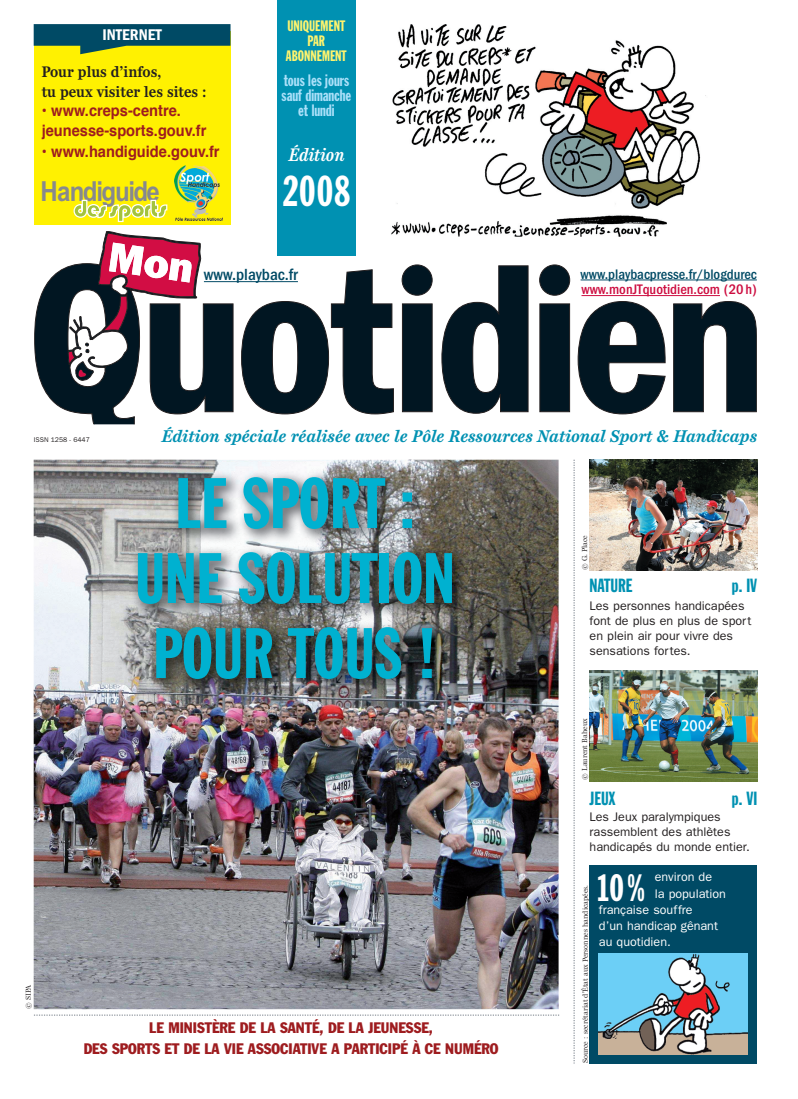
<style>
.page{position:relative;width:798px;height:1099px;background:#fff}
.page>*{position:absolute;margin:0;border:0;box-sizing:border-box;transform-origin:0 0}
.t1{font:70px/75px "Franklin Gothic Extra Cond";color:#00b1d0;text-align:center;scale:1.05 1}
.t2{font:42.5px "Franklin Gothic Extra Cond";color:#fff}
.t3{font:37.5px "Franklin Gothic Extra Cond";color:#fff}
.t4{font:700 27.62px "Arial";letter-spacing:-.045em;color:#87898e;scale:.87 1}
.t5{font:24.88px "Bauhaus 93";letter-spacing:-.035em;color:#a3c33d}
.t6{font:18.75px "Franklin Gothic Extra Cond";color:#0091b2}
.t7{font:italic 18.75px "Miller Daily Bold Text";color:#fff;scale:.85 1}
.t8{font:italic 17.5px "Miller Daily Bold Text";color:#0091b2;scale:.95 1}
.t9{font:500 condensed 16.75px "Franklin Gothic";color:#004a65}
.t10{font:16.25px/15px "Franklin Gothic Extra Cond";color:#aae0f9;text-align:center}
.t11{font:600 condensed 16px "Franklin Gothic";color:#fff}
.t12{font:700 15.75px/19.5px "Helvetica";color:#9e1c1f;scale:.93 1}
.t13{font:15.75px/19.5px "Miller Daily Bold Text";color:#231f20;scale:.93 1}
.t14{font:condensed 15px/21.2px "Franklin Gothic";color:#9e1c1f;text-align:center}
.t15{font:14.88px/15px "Franklin Gothic Extra Cond";color:#fff46d;text-align:center}
.t16{font:500 condensed 14.25px/15.6px "Franklin Gothic";color:#004a65}
.t17{font:12.5px/15px "Franklin Gothic";color:#231f20}
.t18{font:12.5px "Franklin Gothic";color:#fff}
.t19{font:7.5px "Miller Daily One";color:#231f20}
.t20{font:6.88px "Franklin Gothic";color:#231f20}
.s1{font-size:24px}
.s2{color:#cd0d40}
</style>
<div class="page">
<svg style="left:573px;top:459px;width:1px;height:604px"></svg>
<svg style="left:34px;top:1014px;width:525px;height:1px"></svg>
<img style="left:589px;top:459px;width:167px;height:111px">
<img style="left:589px;top:671px;width:167px;height:110px">
<div style="left:589px;top:865px;width:167px;height:198px;background:#004a65"></div>
<img style="left:598px;top:953px;width:149px;height:101px">
<img style="left:34px;top:459px;width:524px;height:550px">
<img style="left:391px;top:24px;width:315px;height:213px">
<img style="left:130px;top:469px;width:337px;height:224px">
<div style="left:34px;top:31px;width:196px;height:193px;background:#fff101"></div>
<svg style="left:34px;top:24px;width:196px;height:30px"></svg>
<img style="left:174px;top:165px;width:48px;height:55px">
<svg style="left:73px;top:199px;width:95px;height:24px"></svg>
<div style="left:277px;top:0;width:79px;height:256px;background:#0091b2"></div>
<svg style="left:241px;top:269px;width:153px;height:145px"></svg>
<svg style="left:441px;top:265px;width:87px;height:149px"></svg>
<svg style="left:577px;top:301px;width:88px;height:113px"></svg>
<svg style="left:673px;top:301px;width:83px;height:111px"></svg>
<div style="left:402px;top:303px;width:30px;height:109px;background:#011622;border:1px solid #231f20"></div>
<div style="left:402px;top:265px;width:30px;height:30px;background:#011622;border-radius:50%"></div>
<div style="left:401px;top:264px;width:31px;height:31px;border:1px solid #231f20;border-radius:50%"></div>
<div style="left:539px;top:303px;width:30px;height:109px;background:#011622;border:1px solid #231f20"></div>
<div style="left:539px;top:265px;width:30px;height:30px;background:#011622;border-radius:50%"></div>
<div style="left:539px;top:264px;width:31px;height:31px;border:1px solid #231f20;border-radius:50%"></div>
<svg style="left:34px;top:231px;width:200px;height:193px"></svg>
<hr style="left:580px;top:279px;width:176px;height:1px;background:#004a65">
<hr style="left:581px;top:295px;width:138px;height:1px;background:#cd0d40">
<hr style="left:204px;top:281px;width:94px;height:1px;background:#004a65">
<p class="t11" style="left:102px;top:26px;width:61px">INTERNET</p>
<p class="t13" style="left:42px;top:62px;width:179px">Pour plus d’infos,<br>tu peux visiter les sites :</p>
<p class="t12" style="left:42px;top:100px;width:179px">• www.creps-centre. jeunesse-sports.gouv.fr</p>
<p class="t12" style="left:42px;top:141px;width:193px">• www.handiguide.gouv.fr</p>
<p class="t4" style="left:40px;top:173px;width:139px">Handiguide</p>
<p class="t5" style="left:73px;top:195px;width:95px">de<span class="s1">s</span>sports</p>
<p class="t15" style="left:286px;top:18px;width:62px">UNIQUEMENT<br>PAR<br>ABONNEMENT</p>
<p class="t10" style="left:281px;top:73px;width:71px">tous les jours sauf dimanche et lundi</p>
<p class="t7" style="left:289px;top:144px;width:67px">Édition</p>
<p class="t2" style="left:283px;top:169px;width:68px">2008</p>
<p class="t9" style="left:204px;top:265px;width:95px">www.playbac.fr</p>
<p class="t16" style="left:580px;top:266px;width:178px">www.playbacpresse.fr/blogdurec <span class="s2">www.monJTquotidien.com (20 h)</span></p>
<p class="t20" style="left:34px;top:436px;width:58px">ISSN 1258 - 6447</p>
<p class="t8" style="left:162px;top:426px;width:628px">Édition spéciale réalisée avec le Pôle Ressources National Sport &amp; Handicaps</p>
<p class="t1" style="left:135px;top:466px;width:306px">LE SPORT :<br>UNE SOLUTION<br>POUR TOUS !</p>
<p class="t19" style="left:580px;top:570px;width:37px;rotate:-90deg">© G. Place</p>
<p class="t6" style="left:589px;top:575px;width:44px">NATURE</p>
<p class="t6" style="left:731px;top:575px;width:27px">p. IV</p>
<p class="t17" style="left:589px;top:598px;width:163px">Les personnes handicapées font de plus en plus de sport en plein air pour vivre des sensations fortes.</p>
<p class="t19" style="left:580px;top:780px;width:63px;rotate:-90deg">© Laurent Baheux</p>
<p class="t6" style="left:589px;top:788px;width:27px">JEUX</p>
<p class="t6" style="left:731px;top:788px;width:27px">p. VI</p>
<p class="t17" style="left:589px;top:809px;width:162px">Les Jeux paralympiques rassemblent des athlètes handicapés du monde entier.</p>
<p class="t19" style="left:24px;top:1009px;width:26px;rotate:-90deg">© SIPA</p>
<p class="t14" style="left:84px;top:1016px;width:416px">LE MINISTÈRE DE LA SANTÉ, DE LA JEUNESSE,<br>DES SPORTS ET DE LA VIE ASSOCIATIVE A PARTICIPÉ À CE NUMÉRO</p>
<p class="t19" style="left:581px;top:1062px;width:179px;rotate:-90deg">Source : secrétariat d’État aux Personnes handicapées.</p>
<p class="t18" style="left:654px;top:869px;width:59px">environ de</p>
<p class="t18" style="left:654px;top:886px;width:73px">la population</p>
<p class="t18" style="left:598px;top:902px;width:95px">française souffre</p>
<p class="t18" style="left:598px;top:918px;width:121px">d’un handicap gênant</p>
<p class="t18" style="left:598px;top:934px;width:73px">au quotidien.</p>
<p class="t3" style="left:598px;top:867px;width:48px">10 %</p>
</div>
